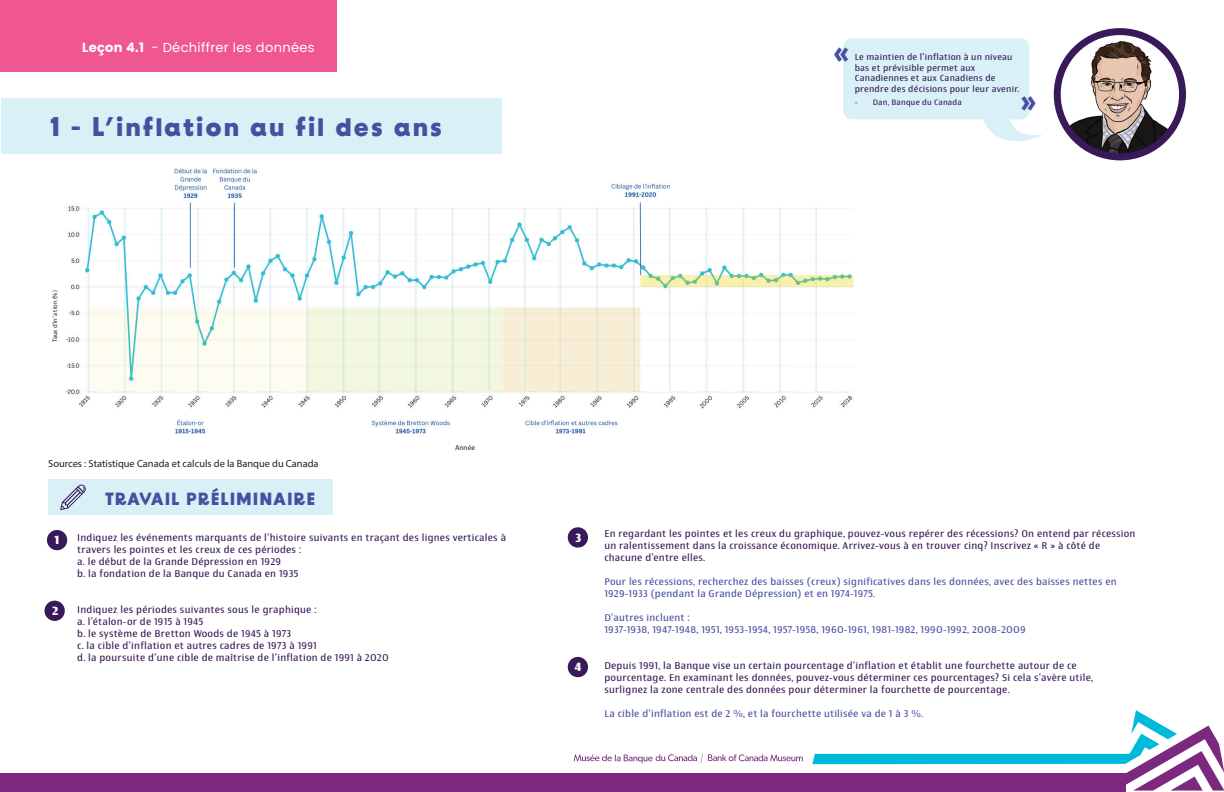
<style>
.page{position:relative;width:1224px;height:792px;background:#fff}
.page>*{position:absolute;margin:0;border:0;box-sizing:border-box;transform-origin:0 0}
.t1{font:700 31.1px "BD Supper";color:#474fa1}
.t2{font:700 27.1px "BD Supper";letter-spacing:.05em;color:#474fa1}
.t3{font:700 17.7px "BD Supper";letter-spacing:.05em;color:#474fa1}
.t4{font:13px "Poppins";letter-spacing:.025em;color:#fff}
.t5{font:700 12px "Newbery Sans Pro";color:#fff}
.t6{font:10.4px "Myriad Pro";color:#231f20}
.t7{font:10px/12px "Newbery Sans Pro";letter-spacing:.025em;color:#381959}
.t8{font:10px/12px "Newbery Sans Pro";letter-spacing:.025em;color:#474fa1}
.t9{font:9px/10.8px "Newbery Sans Pro";letter-spacing:.025em;color:#381959}
.t10{font:8px "Newbery Sans Pro";letter-spacing:.025em;color:#381959}
.t11{font:7.3px "Myriad Pro";color:#231f20}
.t12{font:6.5px "Myriad Pro";color:#231f20}
.s1{font-weight:700}
</style>
<div class="page">
<img style="left:66px;top:168px;width:788px;height:266px">
<div style="left:809px;top:0;width:415px;height:172px;background:#fff"></div>
<svg style="left:843px;top:38px;width:199px;height:103px"></svg>
<div style="left:0;top:774px;width:1125px;height:18px;background:#7c287f"></div>
<div style="left:0;top:0;width:337px;height:72px;background:#f05790"></div>
<div style="left:1px;top:98px;width:501px;height:56px;background:#d9f0f6"></div>
<div style="left:48px;top:480px;width:285px;height:35px;background:#d9f0f6"></div>
<svg style="left:60px;top:484px;width:26px;height:26px"></svg>
<div style="left:47px;top:530px;width:20px;height:20px;background:#381959;border-radius:50%"></div>
<div style="left:45px;top:601px;width:20px;height:20px;background:#381959;border-radius:50%"></div>
<div style="left:1054px;top:28px;width:132px;height:132px;background:#381959;border-radius:50%"></div>
<img style="left:1061px;top:35px;width:118px;height:118px;border-radius:50%">
<div style="left:568px;top:527px;width:20px;height:21px;background:#381959;border-radius:50%"></div>
<div style="left:568px;top:657px;width:20px;height:20px;background:#381959;border-radius:50%"></div>
<svg style="left:574px;top:753px;width:229px;height:10px"></svg>
<svg style="left:812px;top:710px;width:412px;height:81px"></svg>
<h3 class="t4" style="left:82px;top:38px;width:234px"><span class="s1">Leçon 4.1</span> - Déchiffrer les données</h3>
<h2 class="t2" style="left:50px;top:119px;width:394px">1 - L’inflation au fil des ans</h2>
<p class="t12" style="left:51px;top:342px;width:53px;rotate:-90deg">Taux d’in˜a tion (%)</p>
<p class="t11" style="left:455px;top:443px;width:21px">Année</p>
<p class="t6" style="left:48px;top:458px;width:272px">Sources : Statistique Canada et calculs de la Banque du Canada</p>
<h3 class="t3" style="left:105px;top:493px;width:212px">TRAVAIL PRÉLIMINAIRE</h3>
<p class="t5" style="left:54px;top:535px;width:6px">1</p>
<p class="t7" style="left:77px;top:532px;width:430px">Indiquez les événements marquants de l’histoire suivants en traçant des lignes verticales à travers les pointes et les creux de ces périodes :<br>a. le début de la Grande Dépression en 1929<br>b. la fondation de la Banque du Canada en 1935</p>
<p class="t7" style="left:77px;top:604px;width:313px">Indiquez les périodes suivantes sous le graphique :<br>a. l’étalon-or de 1915 à 1945<br>b. le système de Bretton Woods de 1945 à 1973<br>c. la cible d’inflation et autres cadres de 1973 à 1991<br>d. la poursuite d’une cible de maîtrise de l’inflation de 1991 à 2020</p>
<p class="t5" style="left:52px;top:605px;width:8px">2</p>
<h1 class="t1" style="left:833px;top:44px;width:19px">«</h1>
<p class="t9" style="left:855px;top:52px;width:166px">Le maintien de l’inflation à un niveau bas et prévisible permet aux Canadiennes et aux Canadiens de prendre des décisions pour leur avenir.</p>
<p class="t10" style="left:855px;top:98px;width:108px">- Dan, Banque du Canada</p>
<h1 class="t1" style="left:1037px;top:114px;width:19px;rotate:-180deg">«</h1>
<p class="t5" style="left:575px;top:532px;width:7px">3</p>
<p class="t5" style="left:575px;top:662px;width:9px">4</p>
<p class="t7" style="left:604px;top:528px;width:533px">En regardant les pointes et les creux du graphique, pouvez-vous repérer des récessions? On entend par récession un ralentissement dans la croissance économique. Arrivez-vous à en trouver cinq? Inscrivez « R » à côté de chacune d’entre elles.</p>
<p class="t8" style="left:604px;top:576px;width:514px">Pour les récessions, recherchez des baisses (creux) significatives dans les données, avec des baisses nettes en<br>1929-1933 (pendant la Grande Dépression) et en 1974-1975.</p>
<p class="t8" style="left:604px;top:612px;width:423px">D'autres incluent :<br>1937-1938, 1947-1948, 1951, 1953-1954, 1957-1958, 1960-1961, 1981-1982, 1990-1992, 2008-2009</p>
<p class="t7" style="left:604px;top:660px;width:490px">Depuis 1991, la Banque vise un certain pourcentage d’inflation et établit une fourchette autour de ce pourcentage. En examinant les données, pouvez-vous déterminer ces pourcentages? Si cela s’avère utile, surlignez la zone centrale des données pour déterminer la fourchette de pourcentage.</p>
<p class="t8" style="left:604px;top:708px;width:320px">La cible d’inflation est de 2 %, et la fourchette utilisée va de 1 à 3 %.</p>
</div>
